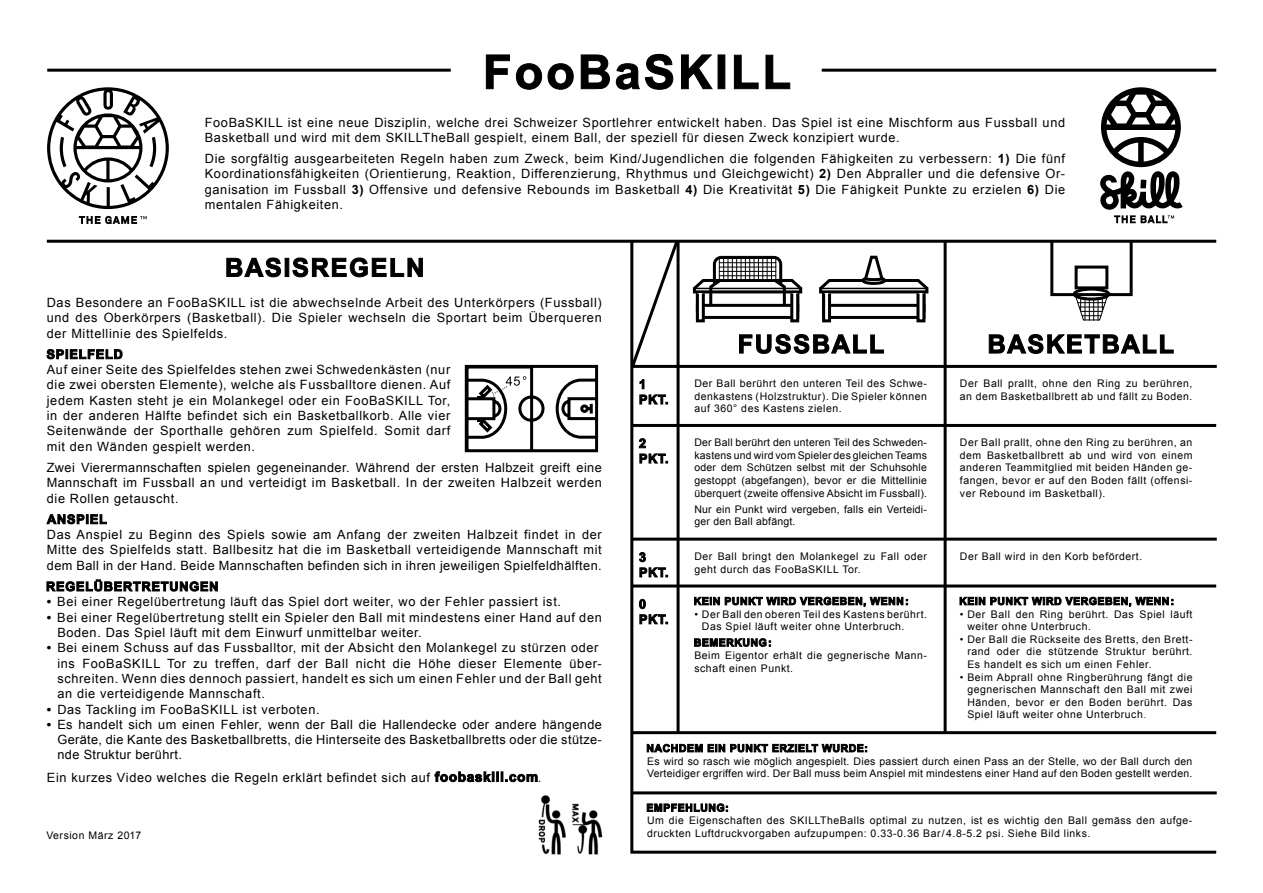
<style>
.page{position:relative;width:1263px;height:893px;background:#fff}
.page>*{position:absolute;margin:0;border:0;box-sizing:border-box;transform-origin:0 0}
.t1{font:12.75px/15.3px "Arial";letter-spacing:.05em;color:#000;text-align:justify}
.t2{font:10.5px/12.6px "Arial";letter-spacing:.05em;color:#000}
.t3{font:10.5px/12.6px "Arial";letter-spacing:.025em;color:#000}
.t4{font:10.5px/12.6px "Arial";letter-spacing:.02em;color:#000}
.s1{font-weight:700}
.s2{color:#ec008c}
</style>
<div class="page">
<svg style="left:47px;top:87px;width:122px;height:122px"></svg>
<svg style="left:79px;top:216px;width:68px;height:8px"></svg>
<svg style="left:1100px;top:87px;width:83px;height:136px"></svg>
<hr style="left:47px;top:240px;width:1169px;height:3px;background:#000">
<hr style="left:47px;top:69px;width:404px;height:3px;background:#000">
<hr style="left:822px;top:69px;width:394px;height:3px;background:#000">
<svg style="left:630px;top:239px;width:587px;height:615px"></svg>
<hr style="left:944px;top:242px;width:3px;height:490px;background:#000">
<hr style="left:631px;top:365px;width:586px;height:3px;background:#000">
<hr style="left:631px;top:424px;width:585px;height:3px;background:#000">
<hr style="left:631px;top:538px;width:586px;height:3px;background:#000">
<hr style="left:631px;top:791px;width:586px;height:3px;background:#000">
<hr style="left:631px;top:584px;width:585px;height:3px;background:#000">
<hr style="left:631px;top:731px;width:585px;height:3px;background:#000">
<hr style="left:676px;top:241px;width:3px;height:491px;background:#000">
<svg style="left:629px;top:239px;width:52px;height:131px"></svg>
<div style="left:822px;top:304px;width:103px;height:15px;border:3px solid #000"></div>
<div style="left:824px;top:293px;width:5px;height:28px;background:#fff"></div>
<div style="left:822px;top:292px;width:9px;height:30px;border:3px solid #000"></div>
<div style="left:918px;top:293px;width:6px;height:28px;background:#fff"></div>
<div style="left:916px;top:292px;width:9px;height:30px;border:3px solid #000"></div>
<svg style="left:816px;top:254px;width:116px;height:39px"></svg>
<div style="left:1050px;top:240px;width:83px;height:56px;border:3px solid #000"></div>
<div style="left:1074px;top:266px;width:34px;height:23px;border:3px solid #000"></div>
<div style="left:1073px;top:288px;width:37px;height:13px;border:3px solid #000;border-radius:50%"></div>
<svg style="left:1075px;top:296px;width:33px;height:25px"></svg>
<div style="left:696px;top:304px;width:103px;height:15px;border:3px solid #000"></div>
<svg style="left:690px;top:254px;width:115px;height:53px"></svg>
<div style="left:697px;top:293px;width:6px;height:28px;background:#fff"></div>
<div style="left:696px;top:292px;width:9px;height:30px;border:3px solid #000"></div>
<div style="left:792px;top:293px;width:6px;height:28px;background:#fff"></div>
<div style="left:790px;top:292px;width:9px;height:30px;border:3px solid #000"></div>
<div style="left:694px;top:288px;width:107px;height:4px;border:2px solid #000"></div>
<svg style="left:464px;top:364px;width:135px;height:89px"></svg>
<img style="left:538px;top:795px;width:65px;height:60px">
<svg style="left:486px;top:54px;width:304px;height:36px"></svg>
<svg style="left:226px;top:258px;width:197px;height:19px"></svg>
<svg style="left:640px;top:395px;width:28px;height:9px"></svg>
<svg style="left:640px;top:379px;width:4px;height:10px"></svg>
<svg style="left:640px;top:454px;width:28px;height:9px"></svg>
<svg style="left:639px;top:438px;width:7px;height:10px"></svg>
<svg style="left:640px;top:568px;width:28px;height:9px"></svg>
<svg style="left:639px;top:552px;width:7px;height:10px"></svg>
<svg style="left:639px;top:599px;width:29px;height:25px"></svg>
<svg style="left:694px;top:597px;width:214px;height:10px"></svg>
<svg style="left:694px;top:638px;width:77px;height:8px"></svg>
<svg style="left:647px;top:744px;width:220px;height:8px"></svg>
<svg style="left:647px;top:804px;width:81px;height:8px"></svg>
<svg style="left:960px;top:597px;width:213px;height:10px"></svg>
<svg style="left:47px;top:349px;width:75px;height:10px"></svg>
<svg style="left:47px;top:514px;width:60px;height:10px"></svg>
<svg style="left:47px;top:580px;width:171px;height:11px"></svg>
<svg style="left:435px;top:771px;width:102px;height:11px"></svg>
<svg style="left:739px;top:334px;width:145px;height:20px"></svg>
<svg style="left:989px;top:334px;width:184px;height:20px"></svg>
<p class="t1" style="left:205px;top:115px;width:862px">FooBaSKILL ist eine neue Disziplin, welche drei Schweizer Sportlehrer entwickelt haben. Das Spiel ist eine Mischform aus Fussball und<br>Basketball und wird mit dem SKILLTheBall gespielt, einem Ball, der speziell für diesen Zweck konzipiert wurde.</p>
<p class="t1" style="left:205px;top:151px;width:862px">Die sorgfältig ausgearbeiteten Regeln haben zum Zweck, beim Kind/Jugendlichen die folgenden Fähigkeiten zu verbessern: <span class="s1">1)</span> Die fünf Koordinationsfähigkeiten (Orientierung, Reaktion, Differenzierung, Rhythmus und Gleichgewicht) <span class="s1">2)</span> Den Abpraller und die defensive Or&shy;ganisation im Fussball <span class="s1">3)</span> Offensive und defensive Rebounds im Basketball <span class="s1">4)</span> Die Kreativität <span class="s1">5)</span> Die Fähigkeit Punkte zu erzielen <span class="s1">6)</span> Die mentalen Fähigkeiten.</p>
<p class="t1" style="left:47px;top:295px;width:556px">Das Besondere an FooBaSKILL ist die abwechselnde Arbeit des Unterkörpers (Fussball) und des Oberkörpers (Basketball). Die Spieler wechseln die Sportart beim Überqueren der Mittellinie des Spielfelds.</p>
<p class="t1" style="left:47px;top:362px;width:405px">Auf einer Seite des Spielfeldes stehen zwei Schwedenkästen (nur die zwei obersten Elemente), welche als Fussballtore dienen. Auf jedem Kasten steht je ein Molankegel oder ein FooBaSKILL Tor, in der anderen Hälfte befindet sich ein Basketballkorb. Alle vier Seitenwände der Sporthalle gehören zum Spielfeld. Somit darf mit den Wänden gespielt werden.</p>
<p class="t1" style="left:47px;top:460px;width:556px">Zwei Vierermannschaften spielen gegeneinander. Während der ersten Halbzeit greift eine Mannschaft im Fussball an und verteidigt im Basketball. In der zweiten Halbzeit werden die Rollen getauscht.</p>
<p class="t1" style="left:47px;top:527px;width:556px">Das Anspiel zu Beginn des Spiels sowie am Anfang der zweiten Halbzeit findet in der Mitte des Spielfelds statt. Ballbesitz hat die im Basketball verteidigende Mannschaft mit dem Ball in der Hand. Beide Mannschaften befinden sich in ihren jeweiligen Spielfeldhälften.</p>
<p class="t1" style="left:47px;top:594px;width:516px"><span class="s1">•</span> Bei einer Regelübertretung läuft das Spiel dort weiter, wo der Fehler passiert ist.</p>
<p class="t1" style="left:57px;top:610px;width:546px;text-indent:-11px"><span class="s1">•</span> Bei einer Regelübertretung stellt ein Spieler den Ball mit mindestens einer Hand auf den<br>Boden. Das Spiel läuft mit dem Einwurf unmittelbar weiter.</p>
<p class="t1" style="left:57px;top:640px;width:546px;text-align:left;text-indent:-11px"><span class="s1">•</span> Bei einem Schuss auf das Fussballtor, mit der Absicht den Molankegel zu stürzen oder ins FooBaSKILL Tor zu treffen, darf der Ball nicht die Höhe dieser Elemente über&shy;schreiten. Wenn dies dennoch passiert, handelt es sich um einen Fehler und der Ball geht an die verteidigende Mannschaft.</p>
<p class="t1" style="left:47px;top:701px;width:274px"><span class="s1">•</span> Das Tackling im FooBaSKILL ist verboten.</p>
<p class="t1" style="left:57px;top:717px;width:546px;text-indent:-11px"><span class="s1">•</span> Es handelt sich um einen Fehler, wenn der Ball die Hallendecke oder andere hängende Geräte, die Kante des Basketballbretts, die Hinterseite des Basketballbretts oder die stütze&shy;nde Struktur berührt.</p>
<p class="t1" style="left:47px;top:770px;width:385px">Ein kurzes Video welches die Regeln erklärt befindet sich auf</p>
<p class="t1" style="left:538px;top:770px;width:5px">.</p>
<p class="t2" style="left:46px;top:829px;width:96px">Version März 2017</p>
<p class="t2" style="left:694px;top:377px;width:234px;text-align:justify">Der Ball berührt den unteren Teil des Schwe&shy;denkastens (Holzstruktur). Die Spieler können auf 360° des Kastens zielen.</p>
<p class="t2" style="left:694px;top:436px;width:234px;text-align:justify">Der Ball berührt den unteren Teil des Schweden&shy;kastens und wird vom Spieler des gleichen Teams oder dem Schützen selbst mit der Schuhsohle gestoppt (abgefangen), bevor er die Mittellinie überquert (zweite offensive Absicht im Fussball).</p>
<p class="t4" style="left:694px;top:503px;width:234px">Nur ein Punkt wird vergeben, falls ein Verteidi&shy;ger den Ball abfängt.</p>
<p class="t2" style="left:694px;top:550px;width:234px">Der Ball bringt den Molankegel zu Fall oder geht durch das FooBaSKILL Tor.</p>
<p class="t2" style="left:702px;top:608px;width:227px;text-indent:-7px">• Der Ball den oberen Teil des Kastens berührt.<br>Das Spiel läuft weiter ohne Unterbruch.</p>
<p class="t2" style="left:694px;top:649px;width:234px">Beim Eigentor erhält die gegnerische Mann&shy;schaft einen Punkt.</p>
<p class="t2" style="left:960px;top:377px;width:234px">Der Ball prallt, ohne den Ring zu berühren, an dem Basketballbrett ab und fällt zu Boden.</p>
<p class="t2" style="left:960px;top:436px;width:234px;text-align:justify">Der Ball prallt, ohne den Ring zu berühren, an dem Basketballbrett ab und wird von einem anderen Teammitglied mit beiden Händen ge&shy;fangen, bevor er auf den Boden fällt (offensi&shy;ver Rebound im Basketball).</p>
<p class="t2" style="left:960px;top:550px;width:184px">Der Ball wird in den Korb befördert.</p>
<p class="t2" style="left:967px;top:608px;width:227px;text-indent:-7px">• Der Ball den Ring berührt. Das Spiel läuft weiter ohne Unterbruch.</p>
<p class="t2" style="left:967px;top:633px;width:227px;text-align:justify;text-indent:-8px">• Der Ball die Rückseite des Bretts, den Brett&shy;rand oder die stützende Struktur berührt.<br>Es handelt es sich um einen Fehler.</p>
<p class="t2" style="left:967px;top:671px;width:227px;text-align:justify;text-indent:-7px">• Beim Abprall ohne Ringberührung fängt die gegnerischen Mannschaft den Ball mit zwei Händen, bevor er den Boden berührt. Das Spiel läuft weiter ohne Unterbruch<span class="s2">.</span></p>
<p class="t3" style="left:647px;top:755px;width:547px">Es wird so rasch wie möglich angespielt. Dies passiert durch einen Pass an der Stelle, wo der Ball durch den<br>Verteidiger ergriffen wird. Der Ball muss beim Anspiel mit mindestens einer Hand auf den Boden gestellt werden.</p>
<p class="t2" style="left:647px;top:814px;width:547px">Um die Eigenschaften des SKILLTheBalls optimal zu nutzen, ist es wichtig den Ball gemäss den aufge&shy;druckten Luftdruckvorgaben aufzupumpen: 0.33-0.36 Bar/4.8-5.2 psi. Siehe Bild links.</p>
</div>
